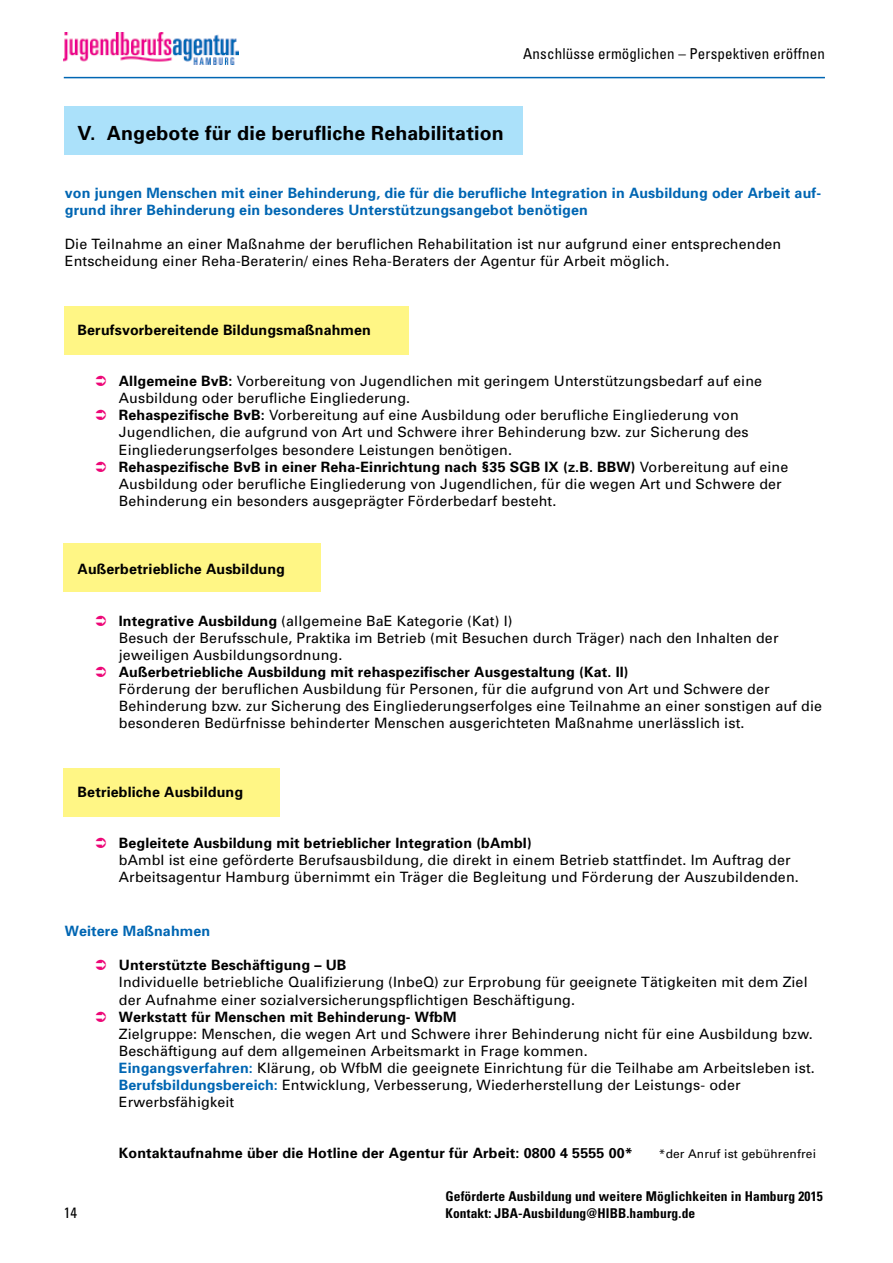
<style>
.page{position:relative;width:893px;height:1263px;background:#fff}
.page>*{position:absolute;margin:0;border:0;box-sizing:border-box;transform-origin:0 0}
.t1{font:700 19.5px "Univers";letter-spacing:.01em;color:#000}
.t2{font:condensed 15px "Univers";letter-spacing:.01em;color:#000}
.t3{font:14.25px/17.1px "Univers";letter-spacing:.01em;color:#000}
.t4{font:700 14.25px "Univers";letter-spacing:.01em;color:#000}
.t5{font:700 14.25px/17.1px "Univers";letter-spacing:.01em;color:#0066b3}
.t6{font:700 condensed 13.5px/16.2px "Univers";letter-spacing:.01em;color:#000}
.t7{font:12px "Univers";letter-spacing:.01em;color:#000}
.s1{font-weight:700}
.s2{font-weight:700;color:#0066b3}
</style>
<div class="page">
<hr style="left:64px;top:77px;width:761px;height:1px;background:#0066b3">
<img style="left:63px;top:33px;width:175px;height:32px">
<div style="left:64px;top:306px;width:344px;height:49px;background:#fff685"></div>
<div style="left:64px;top:106px;width:458px;height:49px;background:#abe1fa"></div>
<div style="left:64px;top:543px;width:257px;height:49px;background:#fff685"></div>
<div style="left:64px;top:767px;width:216px;height:49px;background:#fff685"></div>
<p class="t2" style="left:523px;top:45px;width:303px">Anschlüsse ermöglichen – Perspektiven eröffnen</p>
<h1 class="t1" style="left:78px;top:122px;width:428px">V. Angebote für die berufliche Rehabilitation</h1>
<p class="t5" style="left:65px;top:184px;width:758px">von jungen Menschen mit einer Behinderung, die für die berufliche Integration in Ausbildung oder Arbeit auf&shy;grund ihrer Behinderung ein besonderes Unterstützungsangebot benötigen</p>
<p class="t3" style="left:65px;top:236px;width:718px">Die Teilnahme an einer Maßnahme der beruflichen Rehabilitation ist nur aufgrund einer entsprechenden<br>Entscheidung einer Reha-Beraterin/ eines Reha-Beraters der Agentur für Arbeit möglich.</p>
<p class="t4" style="left:78px;top:321px;width:295px">Berufsvorbereitende Bildungsmaßnahmen</p>
<p class="t3" style="left:119px;top:373px;width:671px"><span class="s1">Allgemeine BvB:</span> Vorbereitung von Jugendlichen mit geringem Unterstützungsbedarf auf eine Ausbildung oder berufliche Eingliederung.<br><span class="s1">Rehaspezifische BvB:</span> Vorbereitung auf eine Ausbildung oder berufliche Eingliederung von Jugendlichen, die aufgrund von Art und Schwere ihrer Behinderung bzw. zur Sicherung des Eingliederungserfolges besondere Leistungen benötigen.<br><span class="s1">Rehaspezifische BvB in einer Reha-Einrichtung nach §35 SGB IX (z.B. BBW)</span> Vorbereitung auf eine Ausbildung oder berufliche Eingliederung von Jugendlichen, für die wegen Art und Schwere der Behinderung ein besonders ausgeprägter Förderbedarf besteht.</p>
<p class="t4" style="left:78px;top:561px;width:209px">Außerbetriebliche Ausbildung</p>
<p class="t3" style="left:119px;top:612px;width:661px"><span class="s1">Integrative Ausbildung</span> (allgemeine BaE Kategorie (Kat) I)<br>Besuch der Berufsschule, Praktika im Betrieb (mit Besuchen durch Träger) nach den Inhalten der jeweiligen Ausbildungsordnung.</p>
<p class="t4" style="left:119px;top:663px;width:511px">Außerbetriebliche Ausbildung mit rehaspezifischer Ausgestaltung (Kat. II)</p>
<p class="t3" style="left:119px;top:680px;width:705px">Förderung der beruflichen Ausbildung für Personen, für die aufgrund von Art und Schwere der<br>Behinderung bzw. zur Sicherung des Eingliederungserfolges eine Teilnahme an einer sonstigen auf die besonderen Bedürfnisse behinderter Menschen ausgerichteten Maßnahme unerlässlich ist.</p>
<p class="t4" style="left:78px;top:783px;width:167px">Betriebliche Ausbildung</p>
<p class="t4" style="left:119px;top:834px;width:414px">Begleitete Ausbildung mit betrieblicher Integration (bAmbI)</p>
<p class="t3" style="left:119px;top:851px;width:681px">bAmbI ist eine geförderte Berufsausbildung, die direkt in einem Betrieb stattfindet. Im Auftrag der<br>Arbeitsagentur Hamburg übernimmt ein Träger die Begleitung und Förderung der Auszubildenden.</p>
<p class="t5" style="left:65px;top:922px;width:147px">Weitere Maßnahmen</p>
<p class="t4" style="left:119px;top:957px;width:229px">Unterstützte Beschäftigung – UB</p>
<p class="t3" style="left:119px;top:974px;width:690px">Individuelle betriebliche Qualifizierung (InbeQ) zur Erprobung für geeignete Tätigkeiten mit dem Ziel der Aufnahme einer sozialversicherungspflichtigen Beschäftigung.</p>
<p class="t4" style="left:119px;top:1008px;width:339px">Werkstatt für Menschen mit Behinderung- WfbM</p>
<p class="t3" style="left:119px;top:1025px;width:697px">Zielgruppe: Menschen, die wegen Art und Schwere ihrer Behinderung nicht für eine Ausbildung bzw.<br>Beschäftigung auf dem allgemeinen Arbeitsmarkt in Frage kommen.<br><span class="s2">Eingangsverfahren:</span> Klärung, ob WfbM die geeignete Einrichtung für die Teilhabe am Arbeitsleben ist.<br><span class="s2">Berufsbildungsbereich:</span> Entwicklung, Verbesserung, Wiederherstellung der Leistungs- oder Erwerbsfähigkeit</p>
<p class="t4" style="left:119px;top:1145px;width:515px">Kontaktaufnahme über die Hotline der Agentur für Arbeit: 0800 4 5555 00*</p>
<p class="t7" style="left:659px;top:1147px;width:159px">*der Anruf ist gebührenfrei</p>
<p class="t2" style="left:64px;top:1203px;width:15px">14</p>
<p class="t6" style="left:445px;top:1188px;width:379px">Geförderte Ausbildung und weitere Möglichkeiten in Hamburg 2015<br>Kontakt: JBA-Ausbildung@HIBB.hamburg.de</p>
</div>
